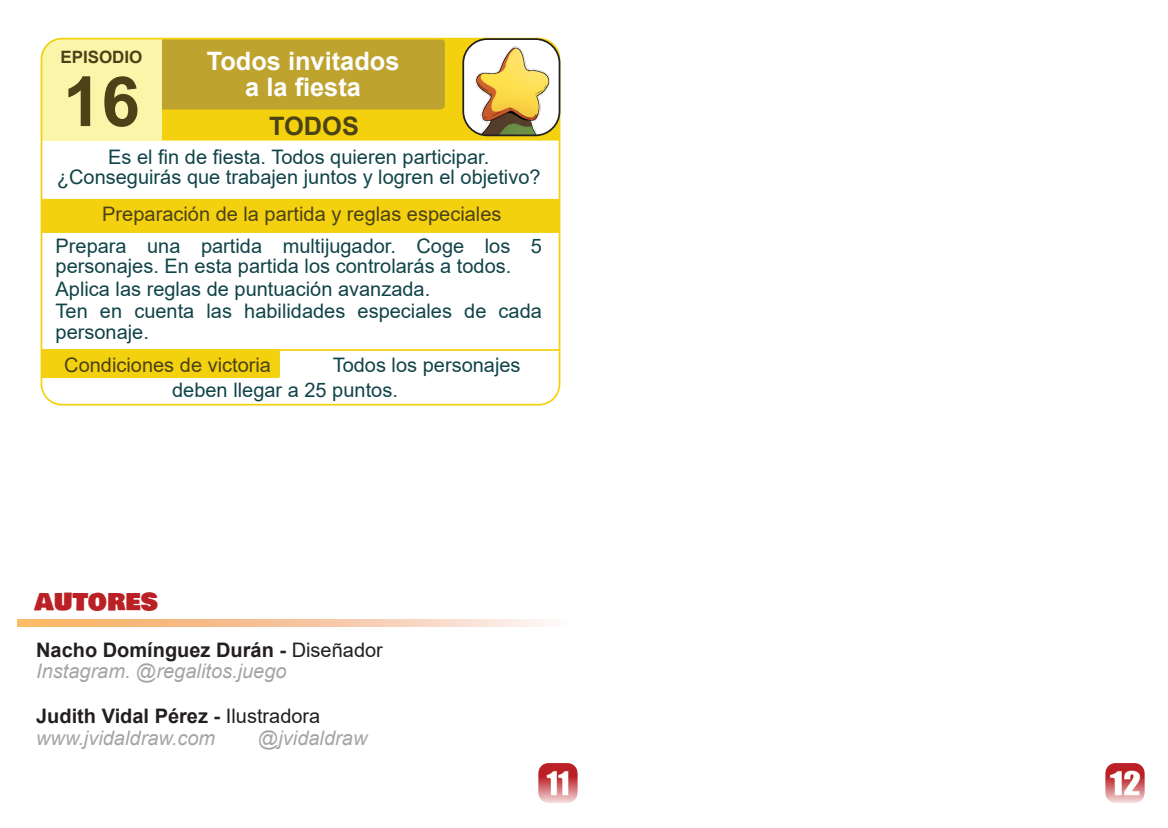
<style>
.page{position:relative;width:1168px;height:828px;background:#fff}
.page>*{position:absolute;margin:0;border:0;box-sizing:border-box;transform-origin:0 0}
.t1{font:700 69.2px "Arial";color:#4b4218}
.t2{font:26.8px "Bowlby One SC";color:#ba2024}
.t3{font:700 25.4px/26.2px "Arial";color:#fff;text-align:center}
.t4{font:700 25.4px "Arial";color:#4b4218}
.t5{font:20px/20.6px "Arial";color:#114449}
.t6{font:20px "Arial";color:#4b4218}
.t7{font:700 20px "Arial";color:#231f20}
.t8{font:italic 20px "Arial";color:rgb(35 31 32/.41)}
.t9{font:700 17px "Arial";color:#4b4218}
.s1{font-weight:400}
</style>
<div class="page">
<svg style="left:41px;top:349px;width:518px;height:56px"></svg>
<svg style="left:161px;top:39px;width:398px;height:102px;background:#f2d013"></svg>
<div style="left:41px;top:39px;width:404px;height:70px;background:#bea32f;border-radius:5px"></div>
<div style="left:41px;top:39px;width:120px;height:102px;background:#faf6a9"></div>
<div style="left:44px;top:199px;width:513px;height:34px;background:#f4d10e"></div>
<div style="left:41px;top:38px;width:519px;height:367px;border:2px solid #f4d10e;border-radius:21px"></div>
<img style="left:463px;top:39px;width:96px;height:96px;border-radius:24px">
<div style="left:462px;top:38px;width:98px;height:98px;border:2px solid #231f20;border-radius:24px"></div>
<img style="left:538px;top:763px;width:40px;height:40px">
<img style="left:1105px;top:763px;width:40px;height:40px">
<svg style="left:17px;top:619px;width:532px;height:7px;background:#f8c9a0"></svg>
<p class="t9" style="left:60px;top:51px;width:84px">EPISODIO</p>
<p class="t3" style="left:207px;top:50px;width:194px">Todos invitados a la fiesta</p>
<h1 class="t1" style="left:63px;top:76px;width:78px">16</h1>
<p class="t4" style="left:269px;top:116px;width:91px">TODOS</p>
<p class="t5" style="left:57px;top:148px;width:485px;text-align:center">Es el fin de fiesta. Todos quieren participar. ¿Conseguirás que trabajen juntos y logren el objetivo?</p>
<p class="t6" style="left:102px;top:206px;width:401px">Preparación de la partida y reglas especiales</p>
<p class="t5" style="left:56px;top:237px;width:488px">Prepara una partida multĳugador. Coge los 5 personajes. En esta partida los controlarás a todos.</p>
<p class="t5" style="left:56px;top:280px;width:488px;line-height:21.4px">Aplica las reglas de puntuación avanzada.<br>Ten en cuenta las habilidades especiales de cada personaje.</p>
<p class="t5" style="left:172px;top:354px;width:350px;line-height:24.8px;text-indent:161px">Todos los personajes deben llegar a 25 puntos.</p>
<p class="t6" style="left:64px;top:357px;width:208px">Condiciones de victoria</p>
<h2 class="t2" style="left:35px;top:582px;width:125px">AUTORES</h2>
<p class="t7" style="left:36px;top:643px;width:348px">Nacho Domínguez Durán - <span class="s1">Diseñador</span></p>
<p class="t8" style="left:36px;top:663px;width:252px">Instagram. @regalitos.juego</p>
<p class="t7" style="left:36px;top:708px;width:286px">Judith Vidal Pérez - <span class="s1">Ilustradora</span></p>
<p class="t8" style="left:36px;top:730px;width:180px">www.jvidaldraw.com</p>
<p class="t8" style="left:258px;top:730px;width:111px">@jvidaldraw</p>
</div>
